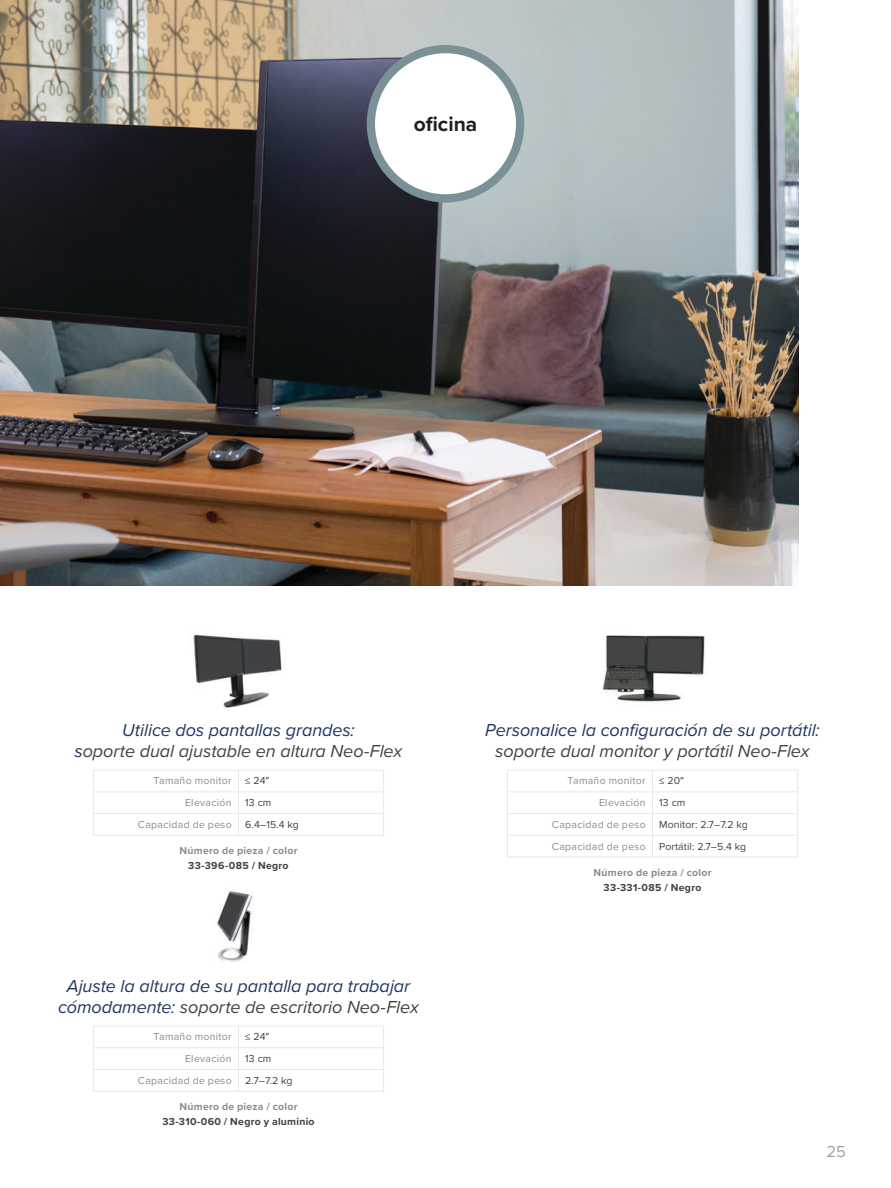
<style>
.page{position:relative;width:891px;height:1188px;background:#fff}
.page>*{position:absolute;margin:0;border:0;box-sizing:border-box;transform-origin:0 0}
.t1{font:700 21px "Proxima Nova";color:#231f20}
.t2{font:italic 18px/21px "Proxima Nova";letter-spacing:-.005em;color:#1f3662;text-align:center}
.t3{font:italic 18px/21px "Proxima Nova";letter-spacing:-.005em;color:#414142;text-align:center}
.t4{font:16.5px "Proxima Nova";color:#9ea0a2}
.t5{font:10.5px "Proxima Nova";letter-spacing:.03em;color:#8a8c8e}
.t6{font:10.5px "Proxima Nova";letter-spacing:.01em;color:#414142}
.t7{font:700 10.5px "Proxima Nova";letter-spacing:.025em;color:#8a8c8e}
.t8{font:700 10.5px "Proxima Nova";letter-spacing:.025em;color:#414142}
.s1{color:#1f3662}
.s2{color:#414142}
</style>
<div class="page">
<img style="left:0;top:0;width:799px;height:586px">
<hr style="left:507px;top:857px;width:145px;height:1px;background:#e7e8e8">
<hr style="left:652px;top:857px;width:146px;height:1px;background:#e7e8e8">
<svg style="left:507px;top:770px;width:291px;height:87px"></svg>
<img style="left:603px;top:635px;width:102px;height:67px">
<hr style="left:93px;top:835px;width:145px;height:1px;background:#e7e8e8">
<hr style="left:238px;top:835px;width:146px;height:1px;background:#e7e8e8">
<hr style="left:93px;top:1091px;width:145px;height:1px;background:#e7e8e8">
<hr style="left:238px;top:1091px;width:146px;height:1px;background:#e7e8e8">
<svg style="left:93px;top:771px;width:1px;height:64px"></svg>
<svg style="left:383px;top:771px;width:1px;height:64px"></svg>
<svg style="left:93px;top:1027px;width:1px;height:64px"></svg>
<svg style="left:383px;top:1027px;width:1px;height:64px"></svg>
<hr style="left:93px;top:770px;width:145px;height:1px;background:#e7e8e8">
<hr style="left:93px;top:1026px;width:145px;height:1px;background:#e7e8e8">
<hr style="left:238px;top:770px;width:146px;height:1px;background:#e7e8e8">
<hr style="left:238px;top:1026px;width:146px;height:1px;background:#e7e8e8">
<hr style="left:93px;top:791px;width:145px;height:1px;background:#e7e8e8">
<hr style="left:93px;top:1047px;width:145px;height:1px;background:#e7e8e8">
<hr style="left:238px;top:791px;width:146px;height:1px;background:#e7e8e8">
<hr style="left:238px;top:1047px;width:146px;height:1px;background:#e7e8e8">
<hr style="left:93px;top:813px;width:145px;height:1px;background:#e7e8e8">
<hr style="left:93px;top:1069px;width:145px;height:1px;background:#e7e8e8">
<hr style="left:238px;top:813px;width:146px;height:1px;background:#e7e8e8">
<svg style="left:238px;top:771px;width:1px;height:64px"></svg>
<hr style="left:238px;top:1069px;width:146px;height:1px;background:#e7e8e8">
<svg style="left:238px;top:1027px;width:1px;height:64px"></svg>
<img style="left:193px;top:634px;width:89px;height:74px">
<img style="left:217px;top:891px;width:36px;height:71px">
<div style="left:371px;top:49px;width:149px;height:149px;background:#fff;border-radius:50%"></div>
<div style="left:367px;top:45px;width:157px;height:158px;border:8px solid #7a9297;border-radius:50%"></div>
<h1 class="t1" style="left:414px;top:111px;width:65px">oficina</h1>
<h2 class="t3" style="left:75px;top:720px;width:329px"><span class="s1">Utilice dos pantallas grandes:<br>s</span>oporte dual ajustable en altura Neo-Flex</h2>
<p class="t5" style="left:154px;top:775px;width:80px">Tamaño monitor</p>
<p class="t6" style="left:245px;top:775px;width:26px">≤ 24″</p>
<p class="t5" style="left:185px;top:796px;width:48px">Elevación</p>
<p class="t6" style="left:245px;top:796px;width:28px">13 cm</p>
<p class="t5" style="left:138px;top:818px;width:95px">Capacidad de peso</p>
<p class="t6" style="left:245px;top:818px;width:55px">6.4–15.4 kg</p>
<p class="t7" style="left:179px;top:844px;width:120px">Número de pieza / color</p>
<p class="t8" style="left:188px;top:859px;width:102px">33-396-085 / Negro</p>
<h2 class="t2" style="left:58px;top:975px;width:362px">Ajuste la altura de su pantalla para trabajar cómodamente: <span class="s2">soporte de escritorio Neo-Flex</span></h2>
<p class="t5" style="left:154px;top:1031px;width:80px">Tamaño monitor</p>
<p class="t6" style="left:245px;top:1031px;width:26px">≤ 24″</p>
<p class="t5" style="left:185px;top:1052px;width:48px">Elevación</p>
<p class="t6" style="left:245px;top:1052px;width:28px">13 cm</p>
<p class="t5" style="left:138px;top:1074px;width:95px">Capacidad de peso</p>
<p class="t6" style="left:245px;top:1074px;width:49px">2.7–7.2 kg</p>
<p class="t7" style="left:179px;top:1100px;width:120px">Número de pieza / color</p>
<p class="t8" style="left:162px;top:1115px;width:154px">33-310-060 / Negro y aluminio</p>
<h2 class="t2" style="left:485px;top:720px;width:336px">Personalice la configuración de su portátil:</h2>
<h2 class="t3" style="left:495px;top:741px;width:316px">soporte dual monitor y portátil Neo-Flex</h2>
<p class="t5" style="left:568px;top:775px;width:80px">Tamaño monitor</p>
<p class="t6" style="left:659px;top:775px;width:26px">≤ 20″</p>
<p class="t5" style="left:599px;top:796px;width:48px">Elevación</p>
<p class="t6" style="left:659px;top:796px;width:28px">13 cm</p>
<p class="t5" style="left:552px;top:818px;width:95px">Capacidad de peso</p>
<p class="t6" style="left:659px;top:818px;width:90px">Monitor: 2.7–7.2 kg</p>
<p class="t5" style="left:552px;top:840px;width:95px">Capacidad de peso</p>
<p class="t6" style="left:659px;top:840px;width:88px">Portátil: 2.7–5.4 kg</p>
<p class="t7" style="left:593px;top:866px;width:120px">Número de pieza / color</p>
<p class="t8" style="left:604px;top:881px;width:99px">33-331-085 / Negro</p>
<h3 class="t4" style="left:826px;top:1142px;width:21px">25</h3>
</div>
